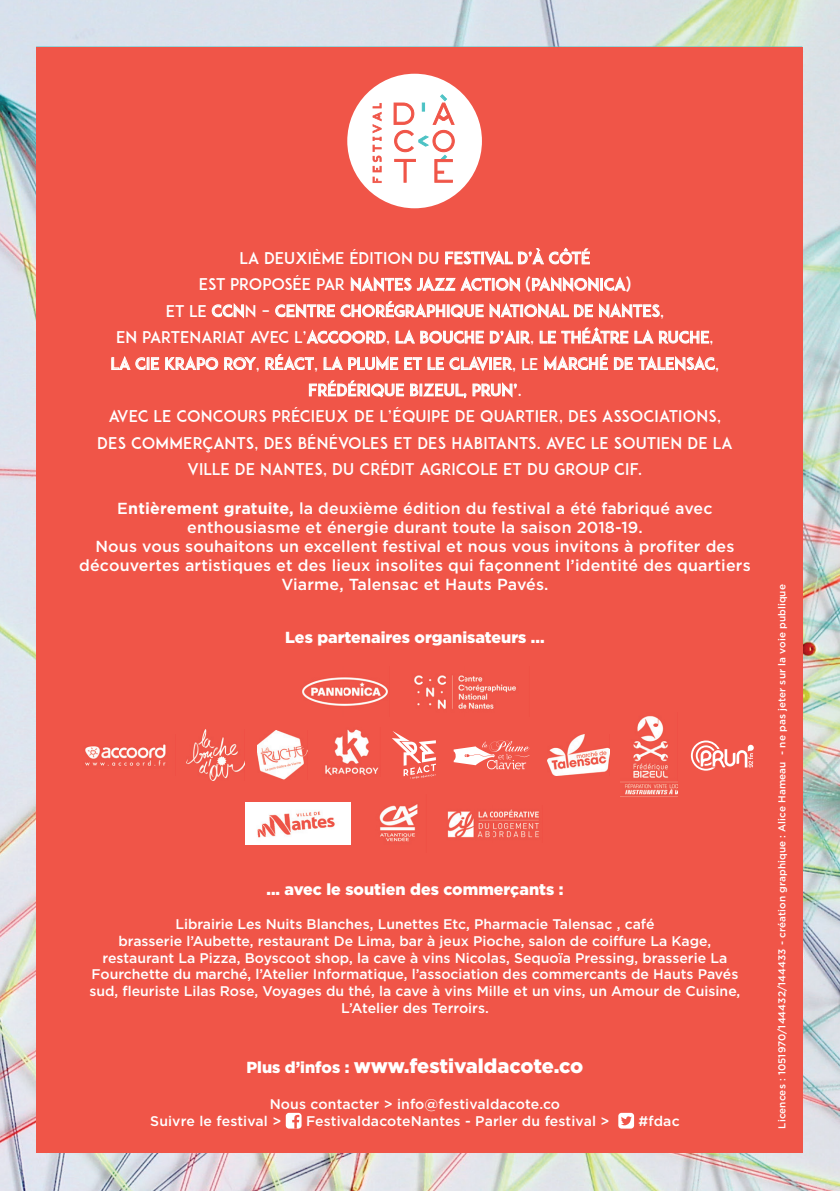
<style>
.page{position:relative;width:840px;height:1191px;background:#fff}
.page>*{position:absolute;margin:0;border:0;box-sizing:border-box;transform-origin:0 0}
.t1{font:900 20px "Gotham";letter-spacing:-.005em;color:#fff}
.t2{font:16px/26.4px "ADAM.CGPRO";color:#fff;text-align:center}
.t3{font:500 16px/19.2px "Gotham";letter-spacing:.01em;color:#fff;text-align:center}
.t4{font:900 16px "Gotham";color:#fff}
.t5{font:500 14px/16.8px "Gotham";color:#fff;text-align:center}
.t6{font:500 10px "Gotham";letter-spacing:.01em;color:#fff}
.s1{font-weight:700}
.s2{font-size:16px}
</style>
<div class="page">
<img style="left:0;top:0;width:839px;height:1191px">
<div style="left:36px;top:47px;width:765px;height:1105px;background:#f05548"></div>
<svg style="left:445px;top:250px;width:67px;height:15px"></svg>
<svg style="left:518px;top:248px;width:71px;height:16px"></svg>
<svg style="left:351px;top:277px;width:60px;height:14px"></svg>
<svg style="left:417px;top:277px;width:103px;height:14px"></svg>
<svg style="left:532px;top:277px;width:93px;height:14px"></svg>
<svg style="left:212px;top:303px;width:32px;height:15px"></svg>
<svg style="left:275px;top:301px;width:208px;height:17px"></svg>
<svg style="left:489px;top:303px;width:79px;height:15px"></svg>
<svg style="left:574px;top:304px;width:18px;height:13px"></svg>
<svg style="left:599px;top:303px;width:60px;height:15px"></svg>
<svg style="left:307px;top:330px;width:78px;height:13px"></svg>
<svg style="left:395px;top:330px;width:19px;height:13px"></svg>
<svg style="left:420px;top:331px;width:63px;height:12px"></svg>
<svg style="left:489px;top:330px;width:41px;height:13px"></svg>
<svg style="left:539px;top:331px;width:16px;height:12px"></svg>
<svg style="left:561px;top:327px;width:67px;height:16px"></svg>
<svg style="left:634px;top:330px;width:74px;height:13px"></svg>
<svg style="left:111px;top:356px;width:48px;height:14px"></svg>
<svg style="left:165px;top:356px;width:53px;height:14px"></svg>
<svg style="left:224px;top:357px;width:32px;height:13px"></svg>
<svg style="left:265px;top:354px;width:49px;height:16px"></svg>
<svg style="left:323px;top:356px;width:19px;height:14px"></svg>
<svg style="left:348px;top:356px;width:50px;height:14px"></svg>
<svg style="left:404px;top:357px;width:39px;height:13px"></svg>
<svg style="left:449px;top:356px;width:63px;height:15px"></svg>
<svg style="left:544px;top:354px;width:63px;height:16px"></svg>
<svg style="left:613px;top:356px;width:101px;height:14px"></svg>
<svg style="left:309px;top:380px;width:95px;height:17px"></svg>
<svg style="left:410px;top:383px;width:56px;height:13px"></svg>
<svg style="left:472px;top:382px;width:44px;height:15px"></svg>
<div style="left:285px;top:1112px;width:16px;height:16px;background:#fff;border-radius:3px"></div>
<svg style="left:292px;top:1114px;width:7px;height:14px"></svg>
<div style="left:618px;top:1112px;width:15px;height:16px;background:#fff;border-radius:3px"></div>
<svg style="left:621px;top:1116px;width:10px;height:9px"></svg>
<div style="left:347px;top:74px;width:134px;height:134px;background:#fff;border-radius:50%"></div>
<svg style="left:372px;top:103px;width:9px;height:80px"></svg>
<svg style="left:393px;top:94px;width:61px;height:89px"></svg>
<img style="left:414px;top:675px;width:102px;height:34px">
<img style="left:302px;top:677px;width:86px;height:29px">
<img style="left:379px;top:804px;width:39px;height:38px">
<img style="left:447px;top:809px;width:92px;height:29px">
<img style="left:246px;top:803px;width:104px;height:41px">
<img style="left:186px;top:729px;width:58px;height:51px">
<img style="left:85px;top:744px;width:81px;height:22px">
<img style="left:547px;top:734px;width:62px;height:41px">
<img style="left:257px;top:730px;width:50px;height:49px">
<img style="left:325px;top:729px;width:54px;height:47px">
<img style="left:620px;top:716px;width:57px;height:81px">
<svg style="left:392px;top:731px;width:44px;height:48px"></svg>
<svg style="left:453px;top:740px;width:76px;height:29px"></svg>
<svg style="left:690px;top:740px;width:63px;height:30px"></svg>
<p class="t2" style="left:97px;top:245px;width:636px">LA DEUXIÈME ÉDITION DU FESTIVAL D’À CÔTÉ<br>EST PROPOSÉE PAR NANTES JAZZ ACTION (PANNONICA)<br>ET LE CCNN – CENTRE CHORÉGRAPHIQUE NATIONAL DE NANTES,<br>EN PARTENARIAT AVEC L’ACCOORD, LA BOUCHE D’AIR, LE THÉÂTRE LA RUCHE,<br>LA CIE KRAPO ROY, RÉACT, LA PLUME ET LE CLAVIER, LE MARCHÉ DE TALENSAC, FRÉDÉRIQUE BIZEUL, PRUN’.<br>AVEC LE CONCOURS PRÉCIEUX DE L’ÉQUIPE DE QUARTIER, DES ASSOCIATIONS, DES COMMERÇANTS, DES BÉNÉVOLES ET DES HABITANTS. AVEC LE SOUTIEN DE LA VILLE DE NANTES, DU CRÉDIT AGRICOLE ET DU GROUP CIF.</p>
<p class="t3" style="left:79px;top:498px;width:672px">E<span class="s1">ntièrement gratuite,</span> la deuxième édition du festival a été fabriqué avec enthousiasme et énergie durant toute la saison 2018-19.<br>Nous vous souhaitons un excellent festival et nous vous invitons à profiter des découvertes artistiques et des lieux insolites qui façonnent l’identité des quartiers Viarme, Talensac et Hauts Pavés.</p>
<p class="t4" style="left:285px;top:626px;width:261px">Les partenaires organisateurs ...</p>
<p class="t4" style="left:266px;top:878px;width:298px">... avec le soutien des commerçants :</p>
<p class="t5" style="left:89px;top:915px;width:652px">Librairie Les Nuits Blanches, Lunettes Etc, Pharmacie Talensac , café<br>brasserie l’Aubette, restaurant De Lima, bar à jeux Pioche, salon de coiffure La Kage, restaurant La Pizza, Boyscoot shop, la cave à vins Nicolas, Sequoïa Pressing, brasserie La Fourchette du marché, l’Atelier Informatique, l’association des commercants de Hauts Pavés sud, fleuriste Lilas Rose, Voyages du thé, la cave à vins Mille et un vins, un Amour de Cuisine, L’Atelier des Terroirs.</p>
<h1 class="t1" style="left:246px;top:1052px;width:338px"><span class="s2">Plus d’infos :</span> www.festivaldacote.co</h1>
<p class="t5" style="left:150px;top:1095px;width:411px;text-align:left;text-indent:119px">Nous contacter &gt; info@festivaldacote.co<br>Suivre le festival &gt;</p>
<p class="t5" style="left:306px;top:1112px;width:305px">FestivaldacoteNantes - Parler du festival &gt;</p>
<p class="t5" style="left:638px;top:1112px;width:43px">#fdac</p>
<p class="t6" style="left:774px;top:1128px;width:546px;rotate:-90deg">Licences : 1051970/144432/144433 - création graphique : Alice Hameau - ne pas jeter sur la voie publique</p>
</div>
